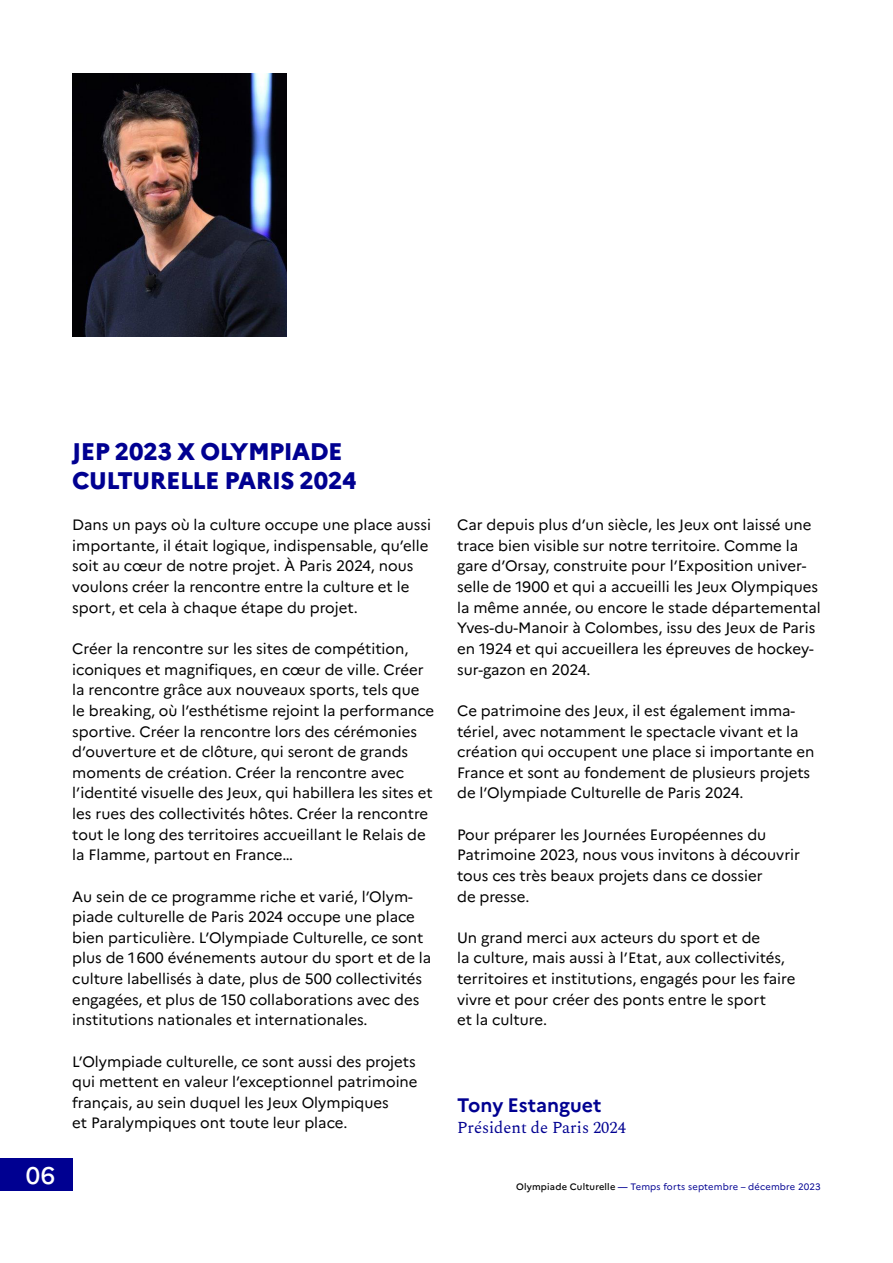
<style>
.page{position:relative;width:893px;height:1263px;background:#fff}
.page>*{position:absolute;margin:0;border:0;box-sizing:border-box;transform-origin:0 0}
.t1{font:800 24px/28.8px "Marianne";letter-spacing:-.02em;color:#000091}
.t2{font:500 24px "Marianne";color:#fff}
.t3{font:700 19.5px "Marianne";color:#000091}
.t4{font:16.5px "Spectral";color:#000091}
.t5{font:15px/20.7px "Marianne";color:#000}
.t6{font:9.3px "Marianne";letter-spacing:.02em;color:#000091}
.s1{font-weight:500;color:#000}
.s2{font-weight:500}
</style>
<div class="page">
<img style="left:72px;top:73px;width:214px;height:263px">
<div style="left:0;top:1158px;width:72px;height:33px;background:#000091"></div>
<h1 class="t2" style="left:26px;top:1160px;width:31px">06</h1>
<h1 class="t1" style="left:72px;top:437px;width:286px">JEP 2023 X OLYMPIADE<br>CULTURELLE PARIS 2024</h1>
<p class="t5" style="left:72px;top:514px;width:360px">Dans un pays où la culture occupe une place aussi importante, il était logique, indispensable, qu’elle soit au cœur de notre projet. À Paris 2024, nous voulons créer la rencontre entre la culture et le sport, et cela à chaque étape du projet.</p>
<p class="t5" style="left:72px;top:638px;width:363px">Créer la rencontre sur les sites de compétition, iconiques et magnifiques, en cœur de ville. Créer la rencontre grâce aux nouveaux sports, tels que le breaking, où l’esthétisme rejoint la performance sportive. Créer la rencontre lors des cérémonies d’ouverture et de clôture, qui seront de grands moments de création. Créer la rencontre avec l’identité visuelle des Jeux, qui habillera les sites et les rues des collectivités hôtes. Créer la rencontre tout le long des territoires accueillant le Relais de la Flamme, partout en France…</p>
<p class="t5" style="left:72px;top:886px;width:361px">Au sein de ce programme riche et varié, l’Olym&shy;piade culturelle de Paris 2024 occupe une place bien particulière. L’Olympiade Culturelle, ce sont plus de 1600 événements autour du sport et de la culture labellisés à date, plus de 500 collectivités engagées, et plus de 150 collaborations avec des institutions nationales et internationales.</p>
<p class="t5" style="left:72px;top:1051px;width:347px">L’Olympiade culturelle, ce sont aussi des projets qui mettent en valeur l’exceptionnel patrimoine français, au sein duquel les Jeux Olympiques<br>et Paralympiques ont toute leur place.</p>
<p class="t5" style="left:457px;top:514px;width:365px">Car depuis plus d’un siècle, les Jeux ont laissé une trace bien visible sur notre territoire. Comme la gare d’Orsay, construite pour l’Exposition univer&shy;selle de 1900 et qui a accueilli les Jeux Olympiques la même année, ou encore le stade départemental Yves-du-Manoir à Colombes, issu des Jeux de Paris en 1924 et qui accueillera les épreuves de hockey&shy;sur-gazon en 2024.</p>
<p class="t5" style="left:457px;top:700px;width:359px">Ce patrimoine des Jeux, il est également imma&shy;tériel, avec notamment le spectacle vivant et la création qui occupent une place si importante en France et sont au fondement de plusieurs projets de l’Olympiade Culturelle de Paris 2024.</p>
<p class="t5" style="left:457px;top:824px;width:345px">Pour préparer les Journées Européennes du Patrimoine 2023, nous vous invitons à découvrir tous ces très beaux projets dans ce dossier<br>de presse.</p>
<p class="t5" style="left:457px;top:927px;width:340px">Un grand merci aux acteurs du sport et de<br>la culture, mais aussi à l’Etat, aux collectivités, territoires et institutions, engagés pour les faire vivre et pour créer des ponts entre le sport<br>et la culture.</p>
<h2 class="t3" style="left:457px;top:1093px;width:146px">Tony Estanguet</h2>
<p class="t4" style="left:457px;top:1115px;width:170px">Président de Paris 2024</p>
<p class="t6" style="left:516px;top:1181px;width:306px"><span class="s1">Olympiade Culturelle</span> <span class="s2">—</span> Temps forts septembre – décembre 2023</p>
</div>
